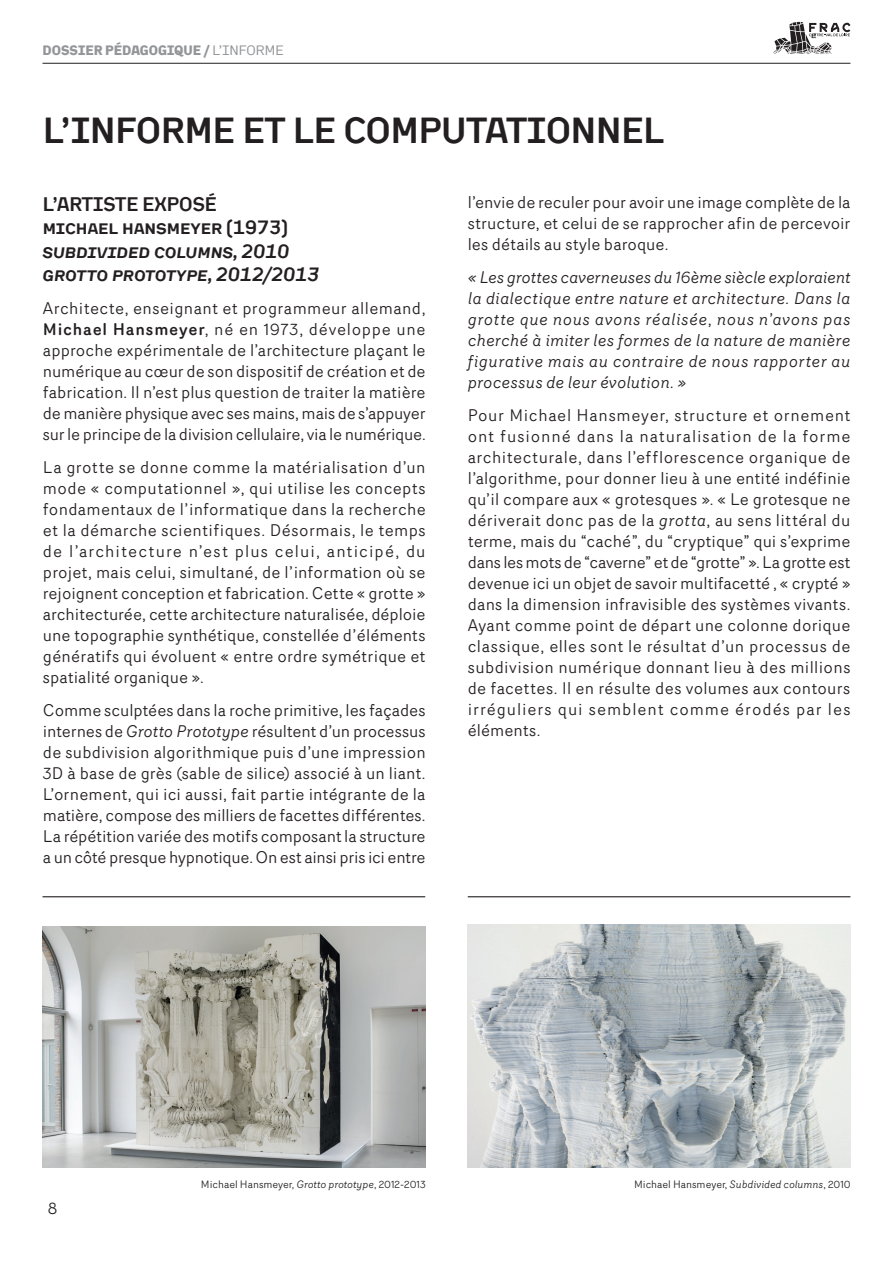
<style>
.page{position:relative;width:893px;height:1263px;background:#fff}
.page>*{position:absolute;margin:0;border:0;box-sizing:border-box;transform-origin:0 0}
.t1{font:500 36px "Kade";color:#231f20}
.t2{font:italic 500 19.5px/23.4px "Kade";color:#231f20}
.t3{font:500 19.5px/23.4px "Kade";color:#231f20}
.t4{font:16.5px/21px "Router";color:#231f20;text-align:justify}
.t5{font:italic 16.5px/21px "Router";letter-spacing:.02em;color:#231f20;text-align:justify}
.t6{font:700 13.5px "Kade";color:#939598}
.t7{font:10.5px "Router";color:#231f20}
.s1{font-weight:400}
.s2{font-weight:500}
.s3{font-style:italic}
</style>
<div class="page">
<hr style="left:43px;top:63px;width:807px;height:1px;background:#231f20">
<svg style="left:773px;top:22px;width:77px;height:32px"></svg>
<img style="left:43px;top:926px;width:382px;height:242px">
<img style="left:468px;top:925px;width:382px;height:243px">
<hr style="left:468px;top:896px;width:382px;height:1px;background:#231f20">
<hr style="left:43px;top:896px;width:382px;height:1px;background:#231f20">
<p class="t6" style="left:43px;top:41px;width:243px">DOSSIER PÉDAGOGIQUE / <span class="s1">L’INFORME</span></p>
<h1 class="t1" style="left:43px;top:107px;width:623px">L’INFORME ET LE COMPUTATIONNEL</h1>
<p class="t3" style="left:43px;top:192px;width:246px">L’ARTISTE EXPOSÉ<br>MICHAEL HANSMEYER (1973)</p>
<p class="t2" style="left:43px;top:239px;width:278px">SUBDIVIDED COLUMNS, 2010<br>GROTTO PROTOTYPE, 2012/2013</p>
<p class="t4" style="left:43px;top:297px;width:384px">Architecte, enseignant et programmeur allemand, <span class="s2">Michael Hansmeyer</span>, né en 1973, développe une approche expérimentale de l’architecture plaçant le numérique au cœur de son dispositif de création et de fabrication. Il n’est plus question de traiter la matière de manière physique avec ses mains, mais de s’appuyer sur le principe de la division cellulaire, via le numérique.</p>
<p class="t4" style="left:43px;top:456px;width:384px">La grotte se donne comme la matérialisation d’un mode « computationnel », qui utilise les concepts fondamentaux de l’informatique dans la recherche et la démarche scientifiques. Désormais, le temps de l’architecture n’est plus celui, anticipé, du projet, mais celui, simultané, de l’information où se rejoignent conception et fabrication. Cette « grotte » architecturée, cette architecture naturalisée, déploie une topographie synthétique, constellée d’éléments génératifs qui évoluent « entre ordre symétrique et spatialité organique ».</p>
<p class="t4" style="left:43px;top:699px;width:384px">Comme sculptées dans la roche primitive, les façades internes de <span class="s3">Grotto Prototype</span> résultent d’un processus de subdivision algorithmique puis d’une impression 3D à base de grès (sable de silice) associé à un liant.<br>L’ornement, qui ici aussi, fait partie intégrante de la matière, compose des milliers de facettes différentes.<br>La répétition variée des motifs composant la structure a un côté presque hypnotique. On est ainsi pris ici entre</p>
<p class="t4" style="left:468px;top:191px;width:384px">l’envie de reculer pour avoir une image complète de la structure, et celui de se rapprocher afin de percevoir les détails au style baroque.</p>
<p class="t5" style="left:468px;top:266px;width:384px">« Les grottes caverneuses du 16ème siècle exploraient la dialectique entre nature et architecture. Dans la grotte que nous avons réalisée, nous n’avons pas cherché à imiter les formes de la nature de manière figurative mais au contraire de nous rapporter au processus de leur évolution. »</p>
<p class="t4" style="left:468px;top:404px;width:384px">Pour Michael Hansmeyer, structure et ornement ont fusionné dans la naturalisation de la forme architecturale, dans l’efflorescence organique de l’algorithme, pour donner lieu à une entité indéfinie qu’il compare aux « grotesques ». « Le grotesque ne dériverait donc pas de la <span class="s3">grotta</span>, au sens littéral du terme, mais du “caché”, du “cryptique” qui s’exprime dans les mots de “caverne” et de “grotte” ». La grotte est devenue ici un objet de savoir multifacetté , « crypté » dans la dimension infravisible des systèmes vivants.<br>Ayant comme point de départ une colonne dorique classique, elles sont le résultat d’un processus de subdivision numérique donnant lieu à des millions de facettes. Il en résulte des volumes aux contours irréguliers qui semblent comme érodés par les éléments.</p>
<p class="t4" style="left:47px;top:1197px;width:13px">8</p>
<p class="t7" style="left:201px;top:1176px;width:226px">Michael Hansmeyer, <span class="s3">Grotto prototype</span>, 2012-2013</p>
<p class="t7" style="left:634px;top:1176px;width:218px">Michael Hansmeyer, <span class="s3">Subdivided columns</span>, 2010</p>
</div>
